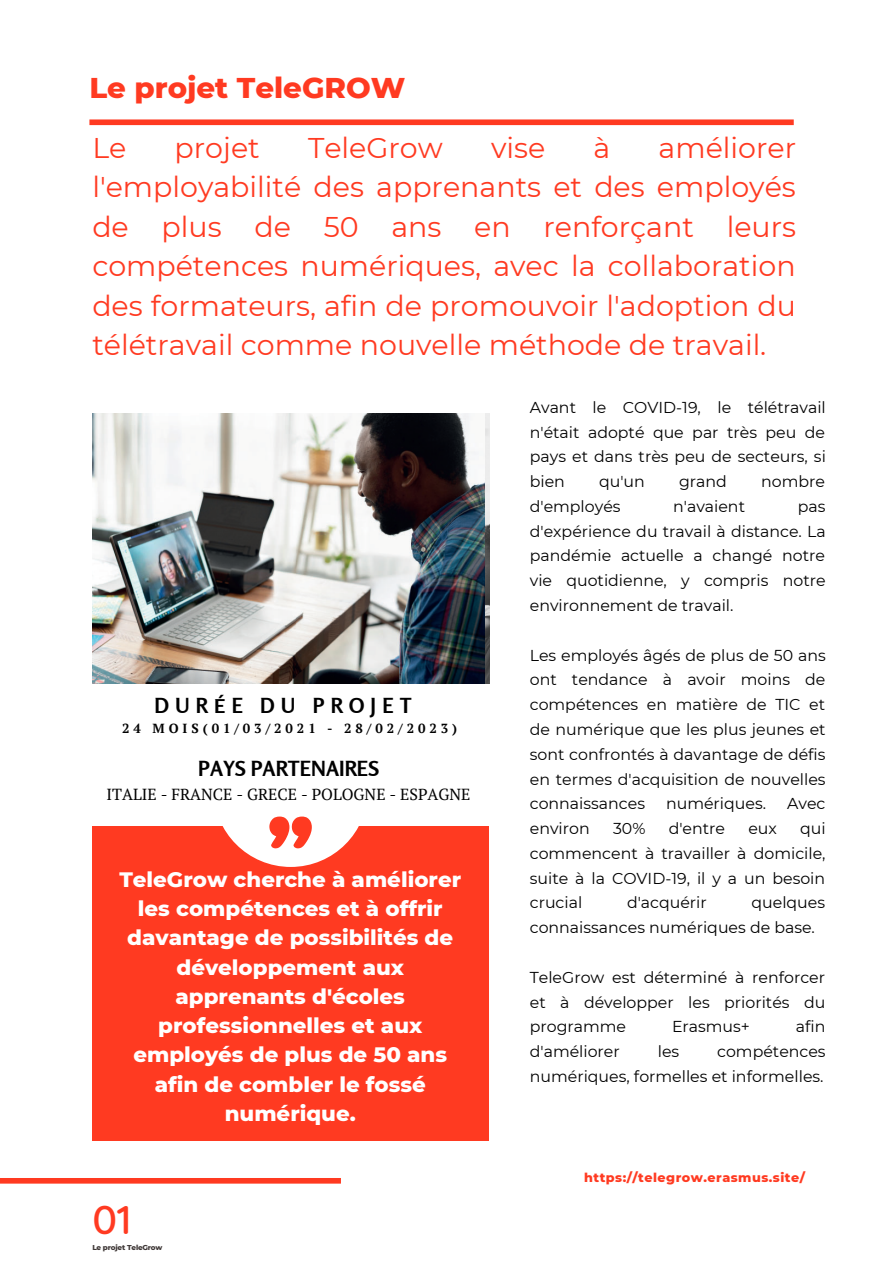
<style>
.page{position:relative;width:894px;height:1264px;background:#fff}
.page>*{position:absolute;margin:0;border:0;box-sizing:border-box;transform-origin:0 0}
.t1{font:78px "Borsok";color:#ff3a21}
.t2{font:500 40.8px "Quicksand";color:#ff3a21}
.t3{font:800 29.25px "Montserrat";color:#ff3a21}
.t4{font:28.5px/39.5px "Montserrat";color:#ff3a21;text-align:justify}
.t5{font:800 21.3px/29.2px "Montserrat";color:#fff;text-align:center}
.t6{font:700 20.7px "Rosario";color:#000}
.t7{font:700 20.7px "Rosario";letter-spacing:.3em;color:#000}
.t8{font:16.05px "PT Serif";color:#000}
.t9{font:15.75px/24.8px "Montserrat";color:#000;text-align:justify}
.t10{font:700 13.2px "PT Serif";letter-spacing:.3em;color:#000}
.t11{font:800 12.75px "Montserrat";letter-spacing:.04em;color:#ff3a21}
.t12{font:800 7.2px "Montserrat";letter-spacing:-.025em;color:#403938}
</style>
<div class="page">
<div style="left:92px;top:826px;width:397px;height:314px;background:#ff3a21"></div>
<div style="left:0;top:1177px;width:341px;height:6px;background:#ff3a21"></div>
<div style="left:89px;top:119px;width:704px;height:6px;background:#ff3a21"></div>
<div style="left:213px;top:712px;width:155px;height:155px;background:#fff;border-radius:50%"></div>
<img style="left:92px;top:414px;width:392px;height:270px">
<p class="t3" style="left:89px;top:69px;width:317px">Le projet TeleGROW</p>
<p class="t4" style="left:92px;top:128px;width:35px">Le</p>
<p class="t4" style="left:174px;top:128px;width:87px">projet</p>
<p class="t4" style="left:308px;top:128px;width:136px">TeleGrow</p>
<p class="t4" style="left:491px;top:128px;width:56px">vise</p>
<p class="t4" style="left:593px;top:128px;width:18px">à</p>
<p class="t4" style="left:92px;top:128px;width:705px;text-indent:566px">améliorer l'employabilité des apprenants et des employés de plus de 50 ans en renforçant leurs compétences numériques, avec la collaboration des formateurs, afin de promouvoir l'adoption du télétravail comme nouvelle méthode de travail.</p>
<p class="t7" style="left:154px;top:693px;width:259px">DURÉE DU PROJET</p>
<p class="t10" style="left:122px;top:719px;width:336px">24 MOIS(01/03/2021 - 28/02/2023)</p>
<p class="t6" style="left:198px;top:755px;width:182px">PAYS PARTENAIRES</p>
<p class="t8" style="left:107px;top:782px;width:365px">ITALIE - FRANCE - GRECE - POLOGNE - ESPAGNE</p>
<p class="t1" style="left:268px;top:797px;width:46px">"</p>
<p class="t5" style="left:119px;top:864px;width:343px">TeleGrow cherche à améliorer les compétences et à offrir davantage de possibilités de développement aux apprenants d'écoles professionnelles et aux employés de plus de 50 ans afin de combler le fossé numérique.</p>
<p class="t2" style="left:92px;top:1193px;width:40px">01</p>
<p class="t12" style="left:92px;top:1242px;width:72px">Le projet TeleGrow</p>
<p class="t9" style="left:529px;top:395px;width:297px">Avant le COVID-19, le télétravail n'était adopté que par très peu de pays et dans très peu de secteurs, si bien</p>
<p class="t9" style="left:599px;top:469px;width:47px">qu'un</p>
<p class="t9" style="left:679px;top:469px;width:49px">grand</p>
<p class="t9" style="left:761px;top:469px;width:65px">nombre</p>
<p class="t9" style="left:529px;top:494px;width:92px">d'employés</p>
<p class="t9" style="left:673px;top:494px;width:73px">n'avaient</p>
<p class="t9" style="left:529px;top:494px;width:297px;text-indent:268px">pas d'expérience du travail à distance. La pandémie actuelle a changé notre vie quotidienne, y compris notre environnement de travail.</p>
<p class="t9" style="left:529px;top:642px;width:297px">Les employés âgés de plus de 50 ans ont tendance à avoir moins de compétences en matière de TIC et de numérique que les plus jeunes et sont confrontés à davantage de défis en termes d'acquisition de nouvelles connaissances</p>
<p class="t9" style="left:666px;top:791px;width:101px">numériques.</p>
<p class="t9" style="left:786px;top:791px;width:40px">Avec</p>
<p class="t9" style="left:529px;top:816px;width:297px;text-indent:270px">qui commencent à travailler à domicile, suite à la COVID-19, il y a un besoin crucial</p>
<p class="t9" style="left:529px;top:816px;width:61px">environ</p>
<p class="t9" style="left:612px;top:816px;width:34px">30%</p>
<p class="t9" style="left:668px;top:816px;width:58px">d'entre</p>
<p class="t9" style="left:748px;top:816px;width:30px">eux</p>
<p class="t9" style="left:529px;top:890px;width:297px;text-indent:222px">quelques connaissances numériques de base.</p>
<p class="t9" style="left:529px;top:964px;width:297px">TeleGrow est déterminé à renforcer et à développer les priorités du programme</p>
<p class="t9" style="left:626px;top:890px;width:81px">d'acquérir</p>
<p class="t9" style="left:671px;top:1014px;width:79px">Erasmus+</p>
<p class="t9" style="left:795px;top:1014px;width:31px">afin</p>
<p class="t9" style="left:529px;top:1039px;width:91px">d'améliorer</p>
<p class="t9" style="left:657px;top:1039px;width:23px">les</p>
<p class="t9" style="left:529px;top:1039px;width:297px;text-align:right">compétences<br>numériques, formelles et informelles.</p>
<p class="t11" style="left:584px;top:1169px;width:222px">https://telegrow.erasmus.site/</p>
</div>
